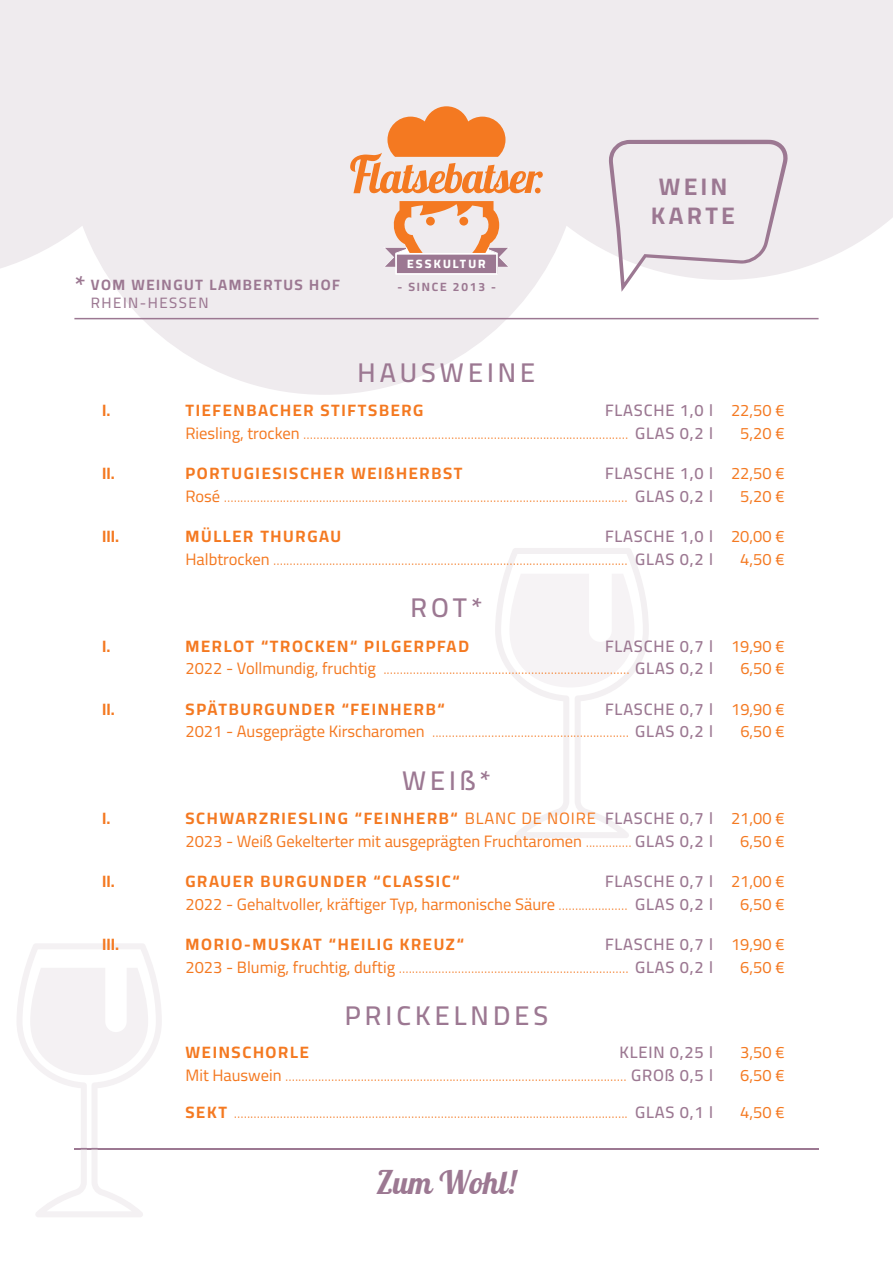
<style>
.page{position:relative;width:893px;height:1263px;background:#fff}
.page>*{position:absolute;margin:0;border:0;box-sizing:border-box;transform-origin:0 0}
.t1{font:31.5px "Pattaya";color:#9c7892}
.t2{font:600 27px "Cairo";letter-spacing:.15em;color:#9c7892}
.t3{font:700 24px/28.8px "Cairo";letter-spacing:.15em;color:#9c7892;text-align:center}
.t4{font:300 16.5px/22.5px "Cairo";color:#f47921}
.t5{font:16.5px/22.5px "Cairo";color:#f47921}
.t6{font:700 16.5px "Cairo";letter-spacing:.1em;color:#f47921}
.t7{font:600 16.5px "Cairo";letter-spacing:.05em;color:#9c7892}
.t8{font:700 15px/18px "Cairo";letter-spacing:.1em;color:#9c7892}
.t9{font:800 12.15px "Cairo";letter-spacing:.175em;color:#fff}
.t10{font:700 12px "Cairo";letter-spacing:.15em;color:#9c7892}
.s1{font-weight:600;font-size:27px}
.s2{font-weight:500}
.s3{font-weight:600;color:#9c7892}
.s4{font-weight:400}
.s5{font-weight:700}
.s6{font-weight:300}
</style>
<div class="page">
<svg style="left:0;top:0;width:893px;height:395px;fill:#efebee"></svg>
<hr style="left:74px;top:318px;width:745px;height:1px;background:#9c7892">
<svg style="left:350px;top:106px;width:193px;height:87px;background:#f1b791"></svg>
<hr style="left:74px;top:1148px;width:745px;height:1px;background:#9c7892">
<svg style="left:495px;top:548px;width:154px;height:290px"></svg>
<svg style="left:17px;top:944px;width:145px;height:273px"></svg>
<svg style="left:609px;top:140px;width:179px;height:152px;background:#eae4e8"></svg>
<svg style="left:383px;top:201px;width:127px;height:73px;background:#ddb8ac"></svg>
<p class="t8" style="left:91px;top:276px;width:251px;text-indent:-16px"><span class="s1">*</span> VOM WEINGUT LAMBERTUS HOF<br><span class="s2">RHEIN-HESSEN</span></p>
<p class="t9" style="left:407px;top:255px;width:80px">ESSKULTUR</p>
<p class="t10" style="left:397px;top:278px;width:100px">- SINCE 2013 -</p>
<h2 class="t2" style="left:358px;top:352px;width:179px">HAUSWEINE</h2>
<h3 class="t3" style="left:651px;top:173px;width:85px">WEIN<br>KARTE</h3>
<p class="t4" style="left:185px;top:399px;width:601px;text-indent:420px"><span class="s3">FLASCHE 1,0 l</span> <span class="s4">22,50 €<br>Riesling, trocken</span> ................................................................................................... <span class="s3">GLAS 0,2 l</span></p>
<p class="t6" style="left:102px;top:398px;width:10px">I.</p>
<p class="t6" style="left:185px;top:398px;width:239px">TIEFENBACHER STIFTSBERG</p>
<p class="t5" style="left:740px;top:422px;width:46px">5,20 €</p>
<p class="t6" style="left:102px;top:461px;width:14px">II.</p>
<p class="t6" style="left:185px;top:461px;width:279px">PORTUGIESISCHER WEIßHERBST</p>
<p class="t4" style="left:185px;top:463px;width:601px;text-indent:420px"><span class="s3">FLASCHE 1,0 l</span> <span class="s4">22,50 €<br>Rosé</span> ........................................................................................................................... <span class="s3">GLAS 0,2 l</span></p>
<p class="t5" style="left:740px;top:485px;width:46px">5,20 €</p>
<p class="t6" style="left:102px;top:524px;width:19px">III.</p>
<p class="t6" style="left:185px;top:524px;width:157px">MÜLLER THURGAU</p>
<p class="t4" style="left:185px;top:526px;width:601px;text-indent:420px"><span class="s3">FLASCHE 1,0 l</span> <span class="s4">20,00 €<br>Halbtrocken</span> ............................................................................................................ <span class="s3">GLAS 0,2 l</span></p>
<p class="t5" style="left:740px;top:548px;width:46px">4,50 €</p>
<h2 class="t2" style="left:411px;top:588px;width:73px">ROT*</h2>
<p class="t4" style="left:185px;top:635px;width:601px;text-indent:420px"><span class="s3">FLASCHE 0,7 l</span> <span class="s4">19,90 €<br>2022 - Vollmundig, fruchtig</span> ........................................................................... <span class="s3">GLAS 0,2 l</span></p>
<p class="t6" style="left:102px;top:634px;width:10px">I.</p>
<p class="t6" style="left:185px;top:634px;width:285px">MERLOT “TROCKEN“ PILGERPFAD</p>
<p class="t5" style="left:740px;top:658px;width:46px">6,50 €</p>
<p class="t6" style="left:102px;top:697px;width:14px">II.</p>
<p class="t6" style="left:185px;top:697px;width:261px">SPÄTBURGUNDER “FEINHERB“</p>
<p class="t4" style="left:185px;top:698px;width:601px;text-indent:420px"><span class="s3">FLASCHE 0,7 l</span> <span class="s4">19,90 €<br>2021 - Ausgeprägte Kirscharomen</span> ............................................................ <span class="s3">GLAS 0,2 l</span></p>
<p class="t5" style="left:740px;top:721px;width:46px">6,50 €</p>
<h2 class="t2" style="left:402px;top:760px;width:90px">WEIß*</h2>
<p class="t6" style="left:102px;top:806px;width:10px">I.</p>
<p class="t5" style="left:185px;top:808px;width:601px"><span class="s5">SCHWARZRIESLING “FEINHERB“</span> BLANC DE NOIRE <span class="s3">FLASCHE 0,7 l</span> 21,00 €<br>2023 - Weiß Gekelterter mit ausgeprägten Fruchtaromen <span class="s6">..............</span> <span class="s3">GLAS 0,2 l</span></p>
<p class="t5" style="left:740px;top:830px;width:46px">6,50 €</p>
<p class="t5" style="left:185px;top:871px;width:601px;text-indent:420px"><span class="s3">FLASCHE 0,7 l</span> 21,00 €<br>2022 - Gehaltvoller, kräftiger Typ, harmonische Säure <span class="s6">.....................</span> <span class="s3">GLAS 0,2 l</span></p>
<p class="t6" style="left:102px;top:869px;width:14px">II.</p>
<p class="t6" style="left:185px;top:869px;width:276px">GRAUER BURGUNDER “CLASSIC“</p>
<p class="t5" style="left:740px;top:893px;width:46px">6,50 €</p>
<p class="t4" style="left:185px;top:934px;width:601px;text-indent:420px"><span class="s3">FLASCHE 0,7 l</span> <span class="s4">19,90 €<br>2023 - Blumig, fruchtig, duftig</span> ...................................................................... <span class="s3">GLAS 0,2 l</span></p>
<p class="t6" style="left:102px;top:932px;width:19px">III.</p>
<p class="t6" style="left:185px;top:932px;width:280px">MORIO-MUSKAT “HEILIG KREUZ“</p>
<p class="t5" style="left:740px;top:956px;width:46px">6,50 €</p>
<h2 class="t2" style="left:345px;top:996px;width:205px">PRICKELNDES</h2>
<p class="t6" style="left:185px;top:1040px;width:125px">WEINSCHORLE</p>
<p class="t7" style="left:619px;top:1040px;width:95px">KLEIN 0,25 l</p>
<p class="t5" style="left:740px;top:1042px;width:46px">3,50 €</p>
<p class="t4" style="left:185px;top:1064px;width:529px"><span class="s4">Mit Hauswein</span> ........................................................................................................ <span class="s3">GROß 0,5 l</span></p>
<p class="t5" style="left:740px;top:1064px;width:46px">6,50 €</p>
<p class="t4" style="left:185px;top:1102px;width:529px"><span class="s5">SEKT</span> ........................................................................................................................ <span class="s3">GLAS 0,1 l</span></p>
<p class="t5" style="left:740px;top:1102px;width:46px">4,50 €</p>
<h1 class="t1" style="left:376px;top:1162px;width:141px">Zum Wohl!</h1>
</div>
